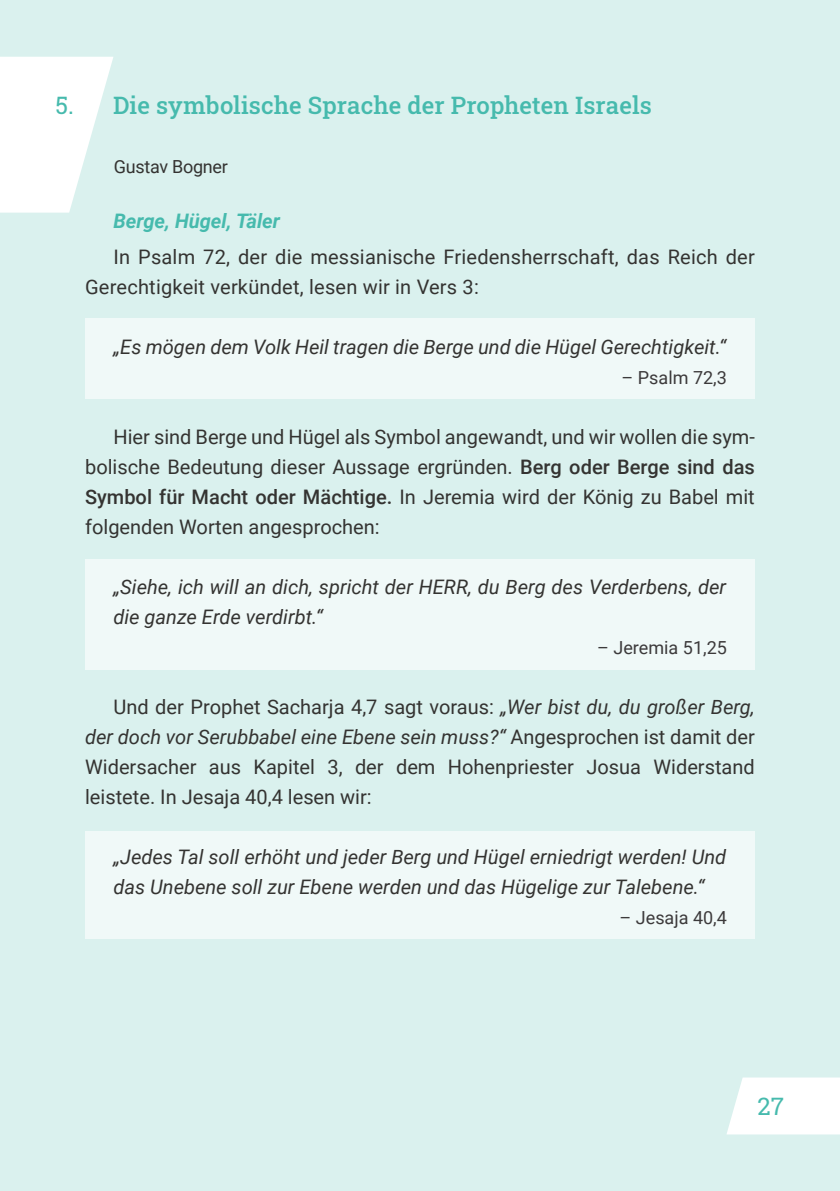
<style>
.page{position:relative;width:840px;height:1191px;background:#fff}
.page>*{position:absolute;margin:0;border:0;box-sizing:border-box;transform-origin:0 0}
.t1{font:500 24px "Roboto Slab";letter-spacing:.005em;color:#46baad}
.t2{font:24px "Roboto Slab";color:#46baad}
.t3{font:20px/30px "Roboto";color:#343331;text-align:justify}
.t4{font:italic 20px/30px "Roboto";color:#343331}
.t5{font:italic 700 20px "Roboto";color:#46baad}
.t6{font:18px "Roboto";color:#3c3a3b}
.t7{font:18px "Roboto";letter-spacing:-.015em;color:#343331}
.s1{font-weight:500}
.s2{font-style:italic}
</style>
<div class="page">
<div style="left:0;top:0;width:839px;height:1191px;background:#daf1ee"></div>
<svg style="left:726px;top:1077px;width:113px;height:57px"></svg>
<svg style="left:0;top:57px;width:113px;height:156px"></svg>
<div style="left:85px;top:831px;width:669px;height:108px;background:#f0f9f8"></div>
<div style="left:85px;top:559px;width:669px;height:110px;background:#f0f9f8"></div>
<div style="left:85px;top:319px;width:669px;height:80px;background:#f0f9f8"></div>
<p class="t2" style="left:56px;top:89px;width:20px">5.</p>
<p class="t1" style="left:113px;top:89px;width:540px">Die symbolische Sprache der Propheten Israels</p>
<p class="t7" style="left:114px;top:160px;width:116px">Gustav Bogner</p>
<p class="t5" style="left:113px;top:213px;width:168px">Berge, Hügel, Täler</p>
<p class="t3" style="left:85px;top:244px;width:670px;text-indent:28px">In Psalm 72, der die messianische Friedensherrschaft, das Reich der<br>Gerechtigkeit verkündet, lesen wir in Vers 3:</p>
<p class="t4" style="left:113px;top:334px;width:614px">„Es mögen dem Volk Heil tragen die Berge und die Hügel Gerechtigkeit.“</p>
<p class="t6" style="left:621px;top:370px;width:107px">– Psalm 72,3</p>
<p class="t3" style="left:85px;top:424px;width:670px;text-indent:28px">Hier sind Berge und Hügel als Symbol angewandt, und wir wollen die sym‐ bolische Bedeutung dieser Aussage ergründen. <span class="s1">Berg oder Berge sind das Symbol für Macht oder Mächtige.</span> In Jeremia wird der König zu Babel mit folgenden Worten angesprochen:</p>
<p class="t4" style="left:113px;top:574px;width:614px">„Siehe, ich will an dich, spricht der HERR, du Berg des Verderbens, der die ganze Erde verdirbt.“</p>
<p class="t6" style="left:597px;top:640px;width:131px">– Jeremia 51,25</p>
<p class="t3" style="left:85px;top:694px;width:670px;text-indent:28px">Und der Prophet Sacharja 4,7 sagt voraus: <span class="s2">„Wer bist du, du großer Berg, der doch vor Serubbabel eine Ebene sein muss?“</span> Angesprochen ist damit der Widersacher aus Kapitel 3, der dem Hohenpriester Josua Widerstand leistete. In Jesaja 40,4 lesen wir:</p>
<p class="t4" style="left:113px;top:844px;width:614px">„Jedes Tal soll erhöht und jeder Berg und Hügel erniedrigt werden! Und das Unebene soll zur Ebene werden und das Hügelige zur Talebene.“</p>
<p class="t6" style="left:619px;top:910px;width:109px">– Jesaja 40,4</p>
<p class="t2" style="left:757px;top:1089px;width:28px">27</p>
</div>
